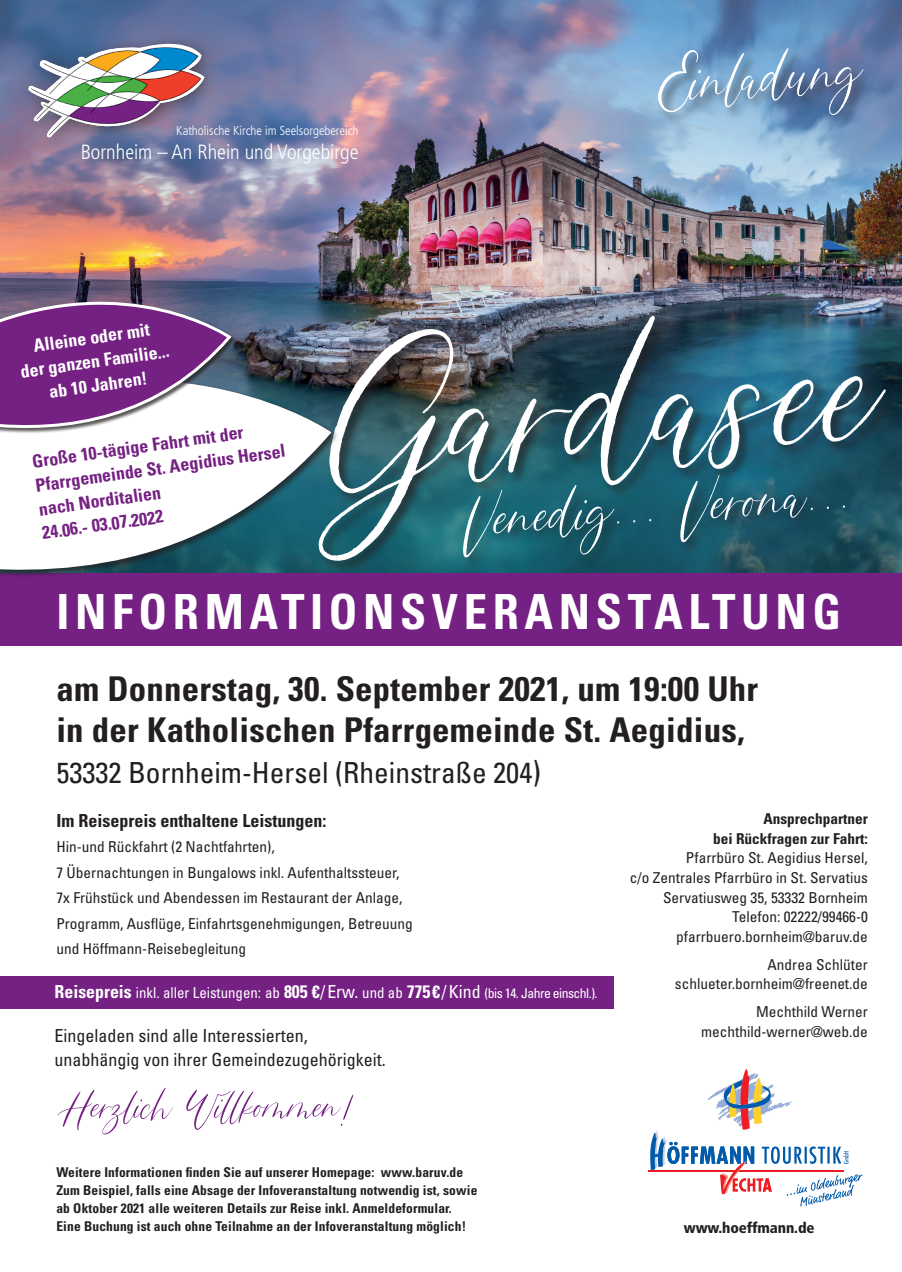
<style>
.page{position:relative;width:902px;height:1272px;background:#fff}
.page>*{position:absolute;margin:0;border:0;box-sizing:border-box;transform-origin:0 0}
.t1{font:299.25px "California Dreamer Script";color:#fff}
.t2{font:92.7px "California Dreamer Script";color:#fff}
.t3{font:58.65px "California Dreamer Script";color:#752183}
.t4{font:700 condensed 48.45px "Univers";letter-spacing:.12em;color:#fff}
.t5{font:700 condensed 34.2px/40.7px "Univers";letter-spacing:.005em;color:#231f20}
.t6{font:condensed 29.1px "Univers";color:#231f20}
.t7{font:300 condensed 20.55px "Frutiger";color:#fff}
.t8{font:700 condensed 18px/24px "Univers";color:#752183}
.t9{font:condensed 18px/24px "Univers";color:#231f20}
.t10{font:700 condensed 18px/24px "Univers";color:#fff;text-align:center}
.t11{font:700 condensed 18px "Univers";color:#231f20}
.t12{font:condensed 15px/19.5px "Univers";color:#231f20;text-align:right}
.t13{font:condensed 15px "Univers";color:#fff}
.t14{font:700 condensed 15px/19.5px "Univers";color:#231f20;text-align:right}
.t15{font:900 condensed 15px "Frutiger";letter-spacing:-.01em;color:#231f20}
.t16{font:700 condensed 13.5px/18px "Univers";letter-spacing:.01em;color:#231f20}
.t17{font:300 condensed 12.9px "Frutiger";color:#fff}
.s1{font-size:30.45px}
.s2{font-weight:700;font-size:18px}
.s3{font-size:18px}
.s4{font-size:13.5px}
</style>
<div class="page">
<img style="left:0;top:0;width:901px;height:573px">
<div style="left:0;top:976px;width:613px;height:32px;background:#752183"></div>
<div style="left:0;top:573px;width:901px;height:72px;background:#752183"></div>
<div style="left:18px;top:33px;width:202px;height:120px;background:#231f20;opacity:.55"></div>
<svg style="left:27px;top:35px;width:177px;height:107px"></svg>
<img style="left:31px;top:47px;width:173px;height:95px">
<svg style="left:648px;top:1069px;width:215px;height:138px"></svg>
<div style="left:316px;top:314px;width:583px;height:260px;background:#231f20;opacity:.75"></div>
<div style="left:461px;top:474px;width:397px;height:97px;background:#231f20;opacity:.75"></div>
<div style="left:0;top:378px;width:339px;height:200px;background:#231f20;opacity:.75"></div>
<svg style="left:0;top:328px;width:332px;height:250px"></svg>
<svg style="left:0;top:268px;width:232px;height:165px"></svg>
<div style="left:656px;top:47px;width:220px;height:82px;background:#231f20;opacity:.75"></div>
<p class="t17" style="left:176px;top:123px;width:184px">Katholische Kirche im Seelsorgebereich</p>
<h3 class="t7" style="left:81px;top:141px;width:279px">Bornheim – An Rhein und Vorgebirge</h3>
<h2 class="t2" style="left:648px;top:38px;width:211px;rotate:-4deg">Einladung</h2>
<p class="t10" style="left:16px;top:336px;width:151px;rotate:-8deg">Alleine oder mit<br>der ganzen Familie... ab 10 Jahren!</p>
<p class="t8" style="left:31px;top:449px;width:253px;rotate:-8deg">Große 10-tägige Fahrt mit der<br>Pfarrgemeinde St. Aegidius Hersel nach Norditalien<br>24.06.- 03.07.2022</p>
<h1 class="t1" style="left:299px;top:276px;width:571px;rotate:-4deg">Gardasee</h1>
<h2 class="t2" style="left:457px;top:473px;width:395px;rotate:-4deg">Venedig... Verona...</h2>
<h3 class="t4" style="left:56px;top:581px;width:786px">INFORMATIONSVERANSTALTUNG</h3>
<h3 class="t5" style="left:56px;top:668px;width:703px">am Donnerstag, 30. September 2021, um 19:00 Uhr in der Katholischen Pfarrgemeinde St. Aegidius,</h3>
<h3 class="t6" style="left:56px;top:753px;width:486px">53332 Bornheim-Hersel (Rheinstraße 204<span class="s1">)</span></h3>
<p class="t11" style="left:56px;top:809px;width:271px">Im Reisepreis enthaltene Leistungen:</p>
<p class="t12" style="left:56px;top:834px;width:358px;line-height:25.5px;text-align:left">Hin-und Rückfahrt (2 Nachtfahrten),<br>7 Übernachtungen in Bungalows inkl. Aufenthaltssteuer, 7x Frühstück und Abendessen im Restaurant der Anlage, Programm, Ausflüge, Einfahrtsgenehmigungen, Betreuung und Höffmann-Reisebegleitung</p>
<p class="t13" style="left:55px;top:982px;width:544px"><span class="s2">Reisepreis</span> inkl. aller Leistungen: ab <span class="s2">805 €</span> <span class="s3">/ Erw.</span> und ab <span class="s2">775 €</span> <span class="s3">/ Kind</span> <span class="s4">(bis 14. Jahre einschl.).</span></p>
<p class="t9" style="left:55px;top:1022px;width:332px">Eingeladen sind alle Interessierten, unabhängig von ihrer Gemeindezugehörigkeit.</p>
<h3 class="t3" style="left:54px;top:1076px;width:304px">Herzlich Willkommen!</h3>
<p class="t16" style="left:56px;top:1163px;width:422px">Weitere Informationen finden Sie auf unserer Homepage: www.baruv.de Zum Beispiel, falls eine Absage der Infoveranstaltung notwendig ist, sowie ab Oktober 2021 alle weiteren Details zur Reise inkl. Anmeldeformular.<br>Eine Buchung ist auch ohne Teilnahme an der Infoveranstaltung möglich!</p>
<p class="t14" style="left:713px;top:809px;width:156px">Ansprechpartner<br>bei Rückfragen zur Fahrt:</p>
<p class="t12" style="left:629px;top:848px;width:239px">Pfarrbüro St. Aegidius Hersel,<br>c/o Zentrales Pfarrbüro in St. Servatius<br>Servatiusweg 35, 53332 Bornheim<br>Telefon: 02222/99466-0 pfarrbuero.bornheim@baruv.de</p>
<p class="t12" style="left:675px;top:954px;width:194px">Andrea Schlüter schlueter.bornheim@freenet.de</p>
<p class="t12" style="left:701px;top:1001px;width:168px">Mechthild Werner mechthild-werner@web.de</p>
<p class="t15" style="left:683px;top:1218px;width:132px">www.hoeffmann.de</p>
</div>
